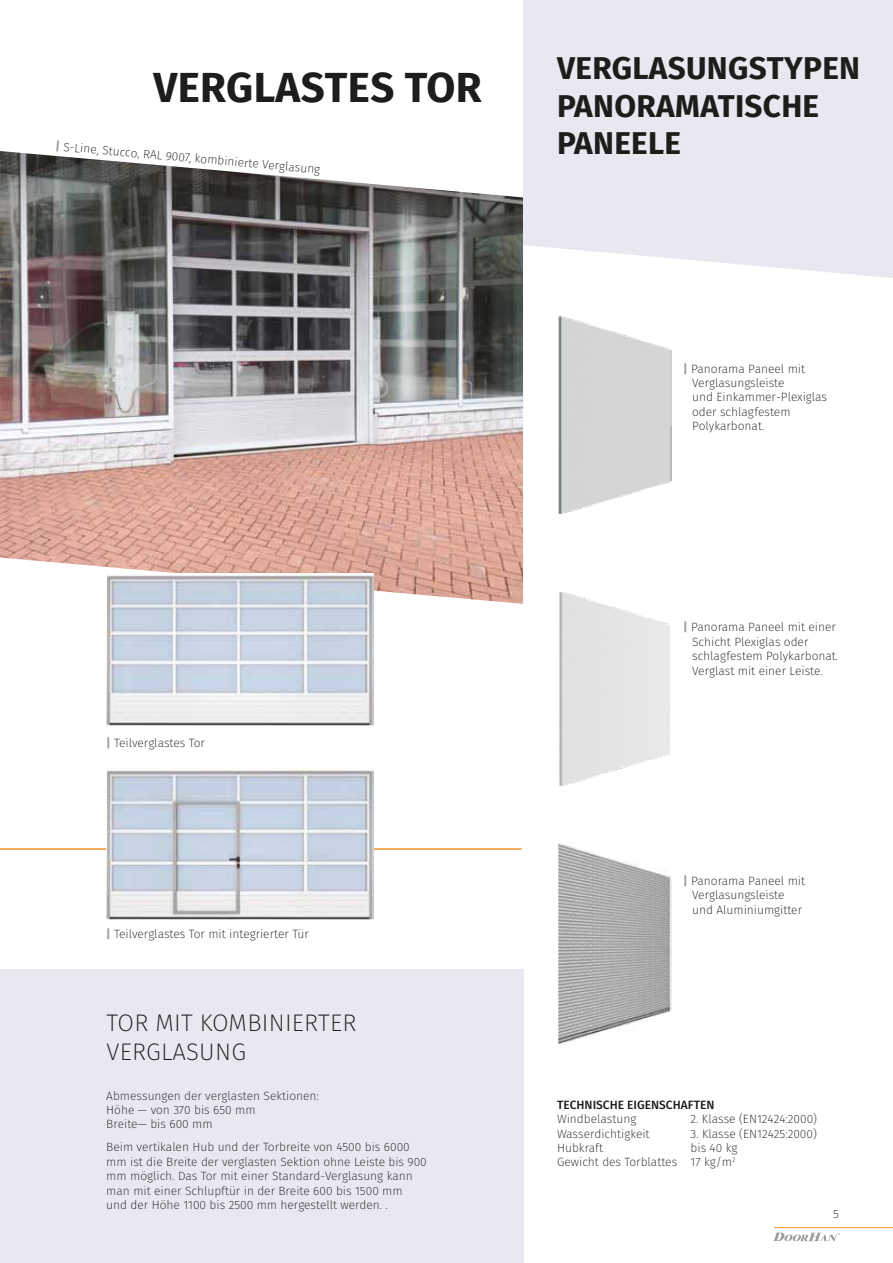
<style>
.page{position:relative;width:893px;height:1263px;background:#fff}
.page>*{position:absolute;margin:0;border:0;box-sizing:border-box;transform-origin:0 0}
.t1{font:700 42px "Fira Sans";letter-spacing:.01em;color:#1d1d1b}
.t2{font:700 31.5px/37.8px "Fira Sans";letter-spacing:.01em;color:#1d1d1b}
.t3{font:200 24px/28.8px "Fira Sans";letter-spacing:.01em;color:#1d1d1b}
.t4{font:200 12px/14.4px "Fira Sans";color:#1d1d1b}
.t5{font:500 12px "Fira Sans";color:#1d1d1b}
.s1{font-weight:700;color:#9d9d9c}
</style>
<div class="page">
<img style="left:0;top:151px;width:523px;height:453px">
<div style="left:523px;top:0;width:370px;height:278px;background:#e8e8f1"></div>
<div style="left:0;top:969px;width:523px;height:294px;background:#e8e8f1"></div>
<hr style="left:0;top:848px;width:521px;height:2px;background:#f39325">
<img style="left:0;top:151px;width:1px;height:406px">
<svg style="left:773px;top:1232px;width:67px;height:9px"></svg>
<hr style="left:774px;top:1227px;width:119px;height:1px;background:#f39325">
<img style="left:106px;top:768px;width:268px;height:153px">
<img style="left:106px;top:574px;width:268px;height:153px">
<img style="left:557px;top:843px;width:114px;height:201px">
<img style="left:559px;top:592px;width:111px;height:194px">
<img style="left:558px;top:316px;width:113px;height:198px">
<h1 class="t1" style="left:153px;top:58px;width:330px">VERGLASTES TOR</h1>
<p class="t4" style="left:56px;top:139px;width:267px;rotate:5deg"><span class="s1">|</span> S-Line, Stucco, RAL 9007, kombinierte Verglasung</p>
<h2 class="t2" style="left:557px;top:49px;width:304px">VERGLASUNGSTYPEN<br>PANORAMATISCHE<br>PANEELE</h2>
<p class="t4" style="left:692px;top:361px;width:137px;text-indent:-9px"><span class="s1">|</span> Panorama Paneel mit<br>Verglasungsleiste<br>und Einkammer-Plexiglas oder schlagfestem<br>Polykarbonat.</p>
<p class="t4" style="left:106px;top:735px;width:100px"><span class="s1">|</span> Teilverglastes Tor</p>
<p class="t4" style="left:106px;top:926px;width:204px"><span class="s1">|</span> Teilverglastes Tor mit integrierter Tür</p>
<h3 class="t3" style="left:106px;top:1008px;width:252px">TOR MIT KOMBINIERTER<br>VERGLASUNG</h3>
<p class="t4" style="left:106px;top:1088px;width:214px">Abmessungen der verglasten Sektionen:<br>Höhe — von 370 bis 650 mm<br>Breite— bis 600 mm</p>
<p class="t4" style="left:106px;top:1140px;width:322px">Beim vertikalen Hub und der Torbreite von 4500 bis 6000 mm ist die Breite der verglasten Sektion ohne Leiste bis 900 mm möglich. Das Tor mit einer Standard-Verglasung kann man mit einer Schlupftür in der Breite 600 bis 1500 mm<br>und der Höhe 1100 bis 2500 mm hergestellt werden. .</p>
<p class="t4" style="left:692px;top:620px;width:148px;text-indent:-9px"><span class="s1">|</span> Panorama Paneel mit einer<br>Schicht Plexiglas oder schlagfestem Polykarbonat.<br>Verglast mit einer Leiste.</p>
<p class="t4" style="left:692px;top:874px;width:115px;text-indent:-9px"><span class="s1">|</span> Panorama Paneel mit<br>Verglasungsleiste und Aluminiumgitter</p>
<p class="t5" style="left:557px;top:1096px;width:159px">TECHNISCHE EIGENSCHAFTEN</p>
<p class="t4" style="left:557px;top:1112px;width:81px">Windbelastung</p>
<p class="t4" style="left:691px;top:1112px;width:128px">2. Klasse (EN12424:2000)</p>
<p class="t4" style="left:557px;top:1126px;width:94px">Wasserdichtigkeit</p>
<p class="t4" style="left:691px;top:1126px;width:128px">3. Klasse (EN12425:2000)</p>
<p class="t4" style="left:557px;top:1140px;width:48px">Hubkraft</p>
<p class="t4" style="left:557px;top:1140px;width:182px;text-align:right">bis 40 kg<br>Gewicht des Torblattes 17 kg/m<sup>2</sup></p>
<p class="t4" style="left:833px;top:1207px;width:7px">5</p>
</div>
